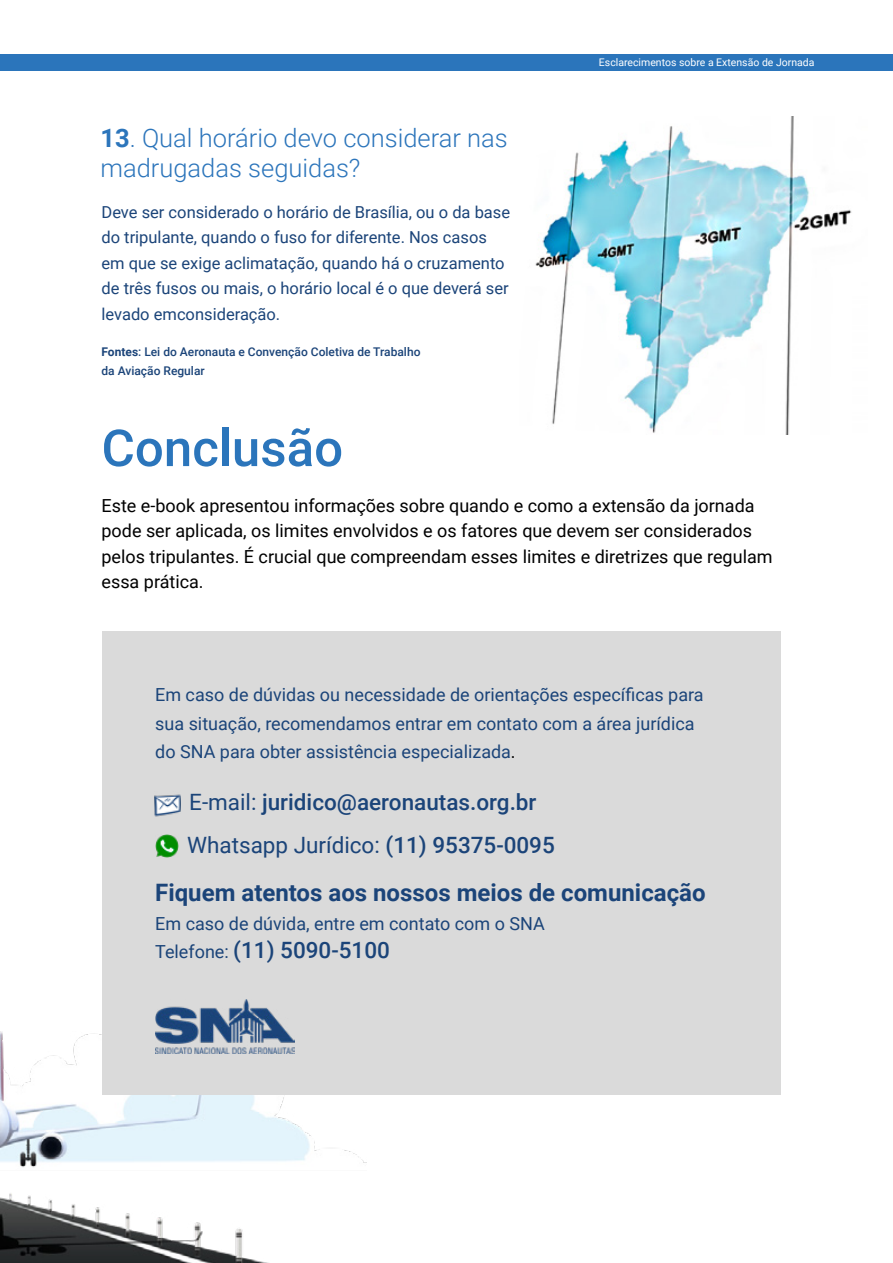
<style>
.page{position:relative;width:893px;height:1263px;background:#fff}
.page>*{position:absolute;margin:0;border:0;box-sizing:border-box;transform-origin:0 0}
.t1{font:500 51px "Roboto";color:#2b75bb}
.t2{font:300 25.5px/30.6px "Roboto";color:#2c75bb}
.t3{font:700 24px "Roboto";color:#1b4479}
.t4{font:500 22.5px "Roboto";color:#1b4479}
.t5{font:22.5px "Roboto";color:#1b4479}
.t6{font:18px/25.5px "Roboto";color:#000}
.t7{font:18px/28.5px "Roboto";color:#1b4479}
.t8{font:16.5px/25.5px "Roboto";color:#1b4479}
.t9{font:500 12px/19.5px "Roboto";color:#1b4479}
.t10{font:10.5px "Roboto";color:#fff}
.s1{font-weight:700}
.s2{color:#000}
.s3{font-weight:400}
.s4{font-weight:500}
.s5{font-weight:400;font-size:18px}
</style>
<div class="page">
<div style="left:0;top:54px;width:893px;height:17px;background:#2b75bb"></div>
<img style="left:0;top:1032px;width:367px;height:231px">
<div style="left:102px;top:631px;width:679px;height:464px;background:#dadada"></div>
<img style="left:535px;top:117px;width:317px;height:317px">
<img style="left:155px;top:999px;width:140px;height:54px">
<img style="left:155px;top:834px;width:23px;height:23px">
<img style="left:154px;top:794px;width:27px;height:23px">
<h2 class="t2" style="left:100px;top:121px;width:409px"><span class="s1">13</span>. Qual horário devo considerar nas madrugadas seguidas?</h2>
<p class="t8" style="left:102px;top:199px;width:410px">Deve ser considerado o horário de Brasília, ou o da base do tripulante, quando o fuso for diferente. Nos casos em que se exige aclimatação, quando há o cruzamento de três fusos ou mais, o horário local é o que deverá ser levado emconsideração.</p>
<p class="t9" style="left:102px;top:341px;width:320px"><span class="s1">Fontes</span>: Lei do Aeronauta e Convenção Coletiva de Trabalho da Aviação Regular</p>
<h1 class="t1" style="left:102px;top:412px;width:243px">Conclusão</h1>
<p class="t10" style="left:599px;top:55px;width:217px">Esclarecimentos sobre a Extensão de Jornada</p>
<p class="t6" style="left:102px;top:492px;width:673px">Este e-book apresentou informações sobre quando e como a extensão da jornada pode ser aplicada, os limites envolvidos e os fatores que devem ser considerados pelos tripulantes. É crucial que compreendam esses limites e diretrizes que regulam essa prática.</p>
<p class="t7" style="left:155px;top:680px;width:550px">Em caso de dúvidas ou necessidade de orientações específicas para sua situação, recomendamos entrar em contato com a área jurídica do SNA para obter assistência especializada<span class="s2">.</span></p>
<p class="t4" style="left:189px;top:787px;width:349px"><span class="s3">E-mail:</span> juridico@aeronautas.org.br</p>
<p class="t5" style="left:187px;top:830px;width:369px">Whatsapp Jurídico: <span class="s4">(11) 95375-0095</span></p>
<h3 class="t3" style="left:155px;top:876px;width:552px">Fiquem atentos aos nossos meios de comunicação</h3>
<p class="t7" style="left:155px;top:908px;width:391px">Em caso de dúvida, entre em contato com o SNA</p>
<p class="t4" style="left:155px;top:934px;width:236px"><span class="s5">Telefone:</span> (11) 5090-5100</p>
</div>
